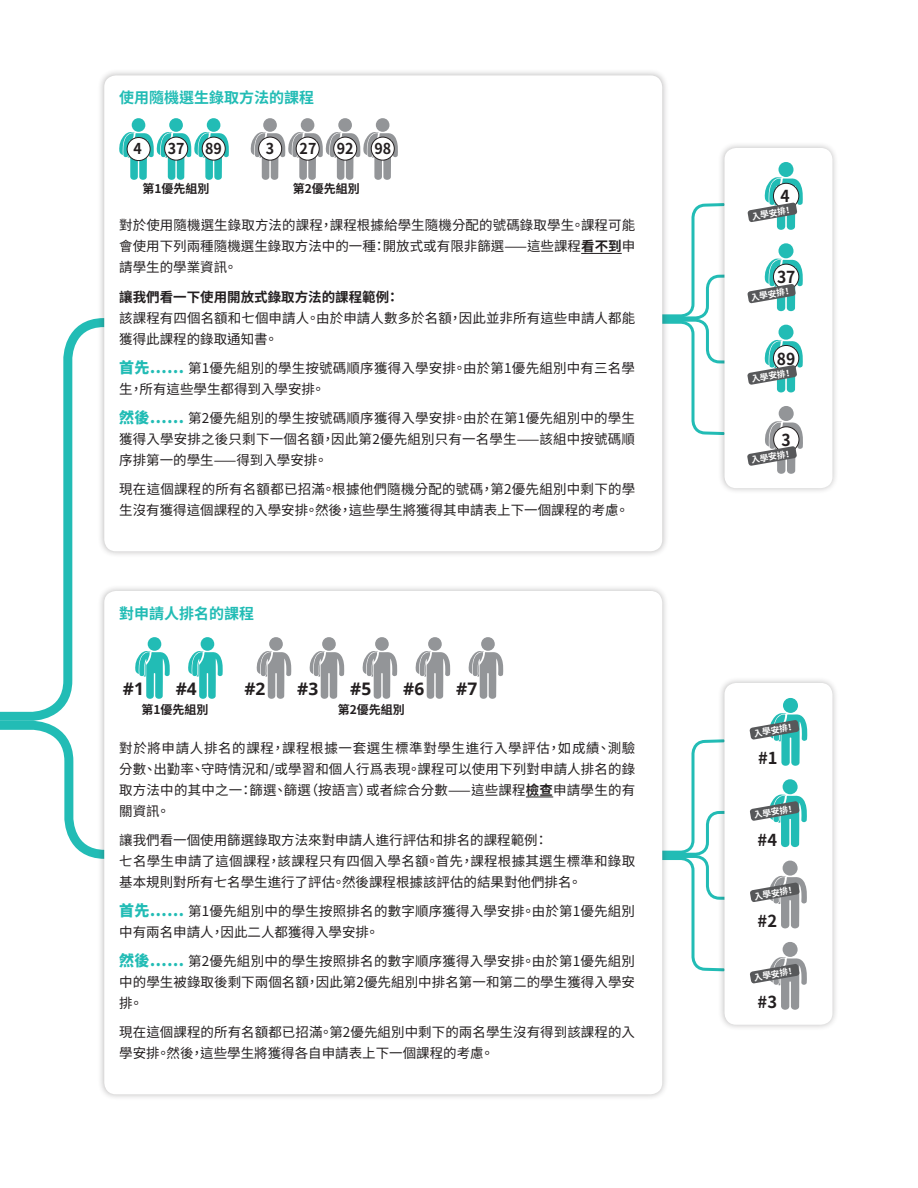
<style>
.page{position:relative;width:918px;height:1188px;background:#fff}
.page>*{position:absolute;margin:0;border:0;box-sizing:border-box;transform-origin:0 0}
.t1{font:700 17.25px "Open Sans";color:#231f20}
.t2{font:700 16.5px "Noto Sans CJ Ktc";color:#231f20}
.t3{font:700 16.5px "Noto Sans CJ Ktc";color:#231f20;scale:.95 1}
.t4{font:700 15px "Noto Sans CJ Ktc";color:#22bcb5}
.t5{font:700 15px "Noto Sans CJ Ktc";color:#231f20;scale:.95 1}
.body_-_bulleted{font:13.5px/21px "Noto Sans CJ Ktc";letter-spacing:.005em;color:#231f20}
.t6{font:700 13.5px "Noto Sans CJ Ktc";color:#231f20}
.t7{font:700 12px "Noto Sans CJ Ktc";color:#231f20}
.t8{font:700 8.7px "Noto Sans CJ Ktc";color:#fff}
.s1{font-weight:700}
.s2{font-weight:900;font-size:15px;color:#22bcb5}
</style>
<div class="page">
<svg style="left:0;top:318px;width:98px;height:398px"></svg>
<svg style="left:0;top:716px;width:98px;height:143px"></svg>
<svg style="left:669px;top:203px;width:49px;height:232px"></svg>
<svg style="left:669px;top:739px;width:49px;height:233px"></svg>
<div style="left:98px;top:69px;width:571px;height:489px;background:#231f20;opacity:.3"></div>
<div style="left:104px;top:75px;width:558px;height:476px;background:#fff;border-radius:12px"></div>
<hr style="left:581px;top:253px;width:41px;height:1px;background:#231f20">
<div style="left:132px;top:118px;width:13px;height:14px;background:#22bcb5;border-radius:50%"></div>
<div style="left:169px;top:118px;width:14px;height:14px;background:#22bcb5;border-radius:50%"></div>
<div style="left:207px;top:118px;width:14px;height:14px;background:#22bcb5;border-radius:50%"></div>
<svg style="left:119px;top:132px;width:110px;height:48px"></svg>
<div style="left:127px;top:138px;width:23px;height:23px;background:#fff;border-radius:50%"></div>
<div style="left:127px;top:137px;width:24px;height:24px;border:1px solid #231f20;border-radius:50%"></div>
<div style="left:165px;top:137px;width:23px;height:23px;background:#fff;border-radius:50%"></div>
<div style="left:164px;top:137px;width:24px;height:24px;border:1px solid #231f20;border-radius:50%"></div>
<div style="left:202px;top:137px;width:23px;height:23px;background:#fff;border-radius:50%"></div>
<div style="left:202px;top:137px;width:24px;height:24px;border:1px solid #231f20;border-radius:50%"></div>
<div style="left:301px;top:118px;width:14px;height:14px;background:#939598;border-radius:50%"></div>
<div style="left:376px;top:118px;width:14px;height:14px;background:#939598;border-radius:50%"></div>
<div style="left:263px;top:118px;width:14px;height:14px;background:#939598;border-radius:50%"></div>
<div style="left:338px;top:118px;width:14px;height:14px;background:#939598;border-radius:50%"></div>
<svg style="left:250px;top:132px;width:148px;height:48px"></svg>
<div style="left:259px;top:137px;width:23px;height:23px;background:#fff;border-radius:50%"></div>
<div style="left:258px;top:137px;width:24px;height:24px;border:1px solid #231f20;border-radius:50%"></div>
<div style="left:296px;top:137px;width:23px;height:23px;background:#fff;border-radius:50%"></div>
<div style="left:296px;top:137px;width:24px;height:24px;border:1px solid #231f20;border-radius:50%"></div>
<div style="left:334px;top:137px;width:23px;height:23px;background:#fff;border-radius:50%"></div>
<div style="left:333px;top:137px;width:24px;height:24px;border:1px solid #231f20;border-radius:50%"></div>
<div style="left:371px;top:137px;width:23px;height:23px;background:#fff;border-radius:50%"></div>
<div style="left:371px;top:137px;width:24px;height:24px;border:1px solid #231f20;border-radius:50%"></div>
<div style="left:98px;top:585px;width:571px;height:516px;background:#231f20;opacity:.3"></div>
<div style="left:104px;top:591px;width:558px;height:503px;background:#fff;border-radius:12px"></div>
<svg style="left:526px;top:797px;width:27px;height:1px"></svg>
<div style="left:718px;top:677px;width:121px;height:354px;background:#231f20;opacity:.3"></div>
<div style="left:724px;top:683px;width:108px;height:342px;background:#fff;border-radius:12px"></div>
<div style="left:783px;top:698px;width:15px;height:15px;background:#22bcb5;border-radius:50%"></div>
<svg style="left:749px;top:713px;width:58px;height:53px"></svg>
<div style="left:783px;top:779px;width:15px;height:15px;background:#22bcb5;border-radius:50%"></div>
<svg style="left:750px;top:794px;width:57px;height:53px"></svg>
<div style="left:783px;top:861px;width:15px;height:15px;background:#939598;border-radius:50%"></div>
<svg style="left:750px;top:876px;width:57px;height:53px"></svg>
<div style="left:783px;top:942px;width:15px;height:15px;background:#939598;border-radius:50%"></div>
<svg style="left:750px;top:957px;width:57px;height:53px"></svg>
<div style="left:322px;top:637px;width:14px;height:14px;background:#939598;border-radius:50%"></div>
<svg style="left:309px;top:651px;width:35px;height:48px"></svg>
<div style="left:428px;top:637px;width:14px;height:14px;background:#939598;border-radius:50%"></div>
<svg style="left:415px;top:651px;width:35px;height:48px"></svg>
<div style="left:481px;top:637px;width:14px;height:14px;background:#939598;border-radius:50%"></div>
<svg style="left:468px;top:651px;width:35px;height:48px"></svg>
<div style="left:269px;top:637px;width:14px;height:14px;background:#939598;border-radius:50%"></div>
<svg style="left:256px;top:651px;width:35px;height:48px"></svg>
<div style="left:375px;top:637px;width:14px;height:14px;background:#939598;border-radius:50%"></div>
<svg style="left:362px;top:651px;width:35px;height:48px"></svg>
<div style="left:201px;top:637px;width:13px;height:14px;background:#22bcb5;border-radius:50%"></div>
<svg style="left:188px;top:651px;width:35px;height:48px"></svg>
<div style="left:148px;top:637px;width:13px;height:14px;background:#22bcb5;border-radius:50%"></div>
<svg style="left:135px;top:651px;width:35px;height:48px"></svg>
<div style="left:718px;top:142px;width:121px;height:353px;background:#231f20;opacity:.3"></div>
<div style="left:724px;top:148px;width:108px;height:340px;background:#fff;border-radius:12px"></div>
<div style="left:778px;top:162px;width:16px;height:15px;background:#22bcb5;border-radius:50%"></div>
<svg style="left:747px;top:177px;width:56px;height:53px"></svg>
<div style="left:778px;top:243px;width:16px;height:15px;background:#22bcb5;border-radius:50%"></div>
<svg style="left:747px;top:258px;width:56px;height:53px"></svg>
<div style="left:779px;top:325px;width:15px;height:15px;background:#22bcb5;border-radius:50%"></div>
<svg style="left:747px;top:340px;width:56px;height:53px"></svg>
<div style="left:779px;top:406px;width:15px;height:15px;background:#939598;border-radius:50%"></div>
<svg style="left:747px;top:421px;width:56px;height:53px"></svg>
<p class="t4" style="left:119px;top:89px;width:197px">使用隨機選生錄取方法的課程</p>
<p class="t5" style="left:134px;top:140px;width:10px">4</p>
<p class="t5" style="left:168px;top:140px;width:19px">37</p>
<p class="t5" style="left:205px;top:140px;width:19px">89</p>
<p class="t7" style="left:143px;top:182px;width:69px">第1優先組別</p>
<p class="t5" style="left:266px;top:140px;width:10px">3</p>
<p class="t5" style="left:300px;top:140px;width:19px">27</p>
<p class="t5" style="left:337px;top:140px;width:19px">92</p>
<p class="t5" style="left:374px;top:140px;width:19px">98</p>
<p class="t7" style="left:293px;top:182px;width:69px">第2優先組別</p>
<p class="body_-_bulleted" style="left:119px;top:215px;width:518px;text-align:justify">對於使用隨機選生錄取方法的課程，課程根據給學生隨機分配的號碼錄取學生。課程可能會使用下列兩種隨機選生錄取方法中的一種：開放式或有限非篩選——這些課程<span class="s1">看不到</span>申請學生的學業資訊。</p>
<p class="t6" style="left:119px;top:289px;width:282px">讓我們看一下使用開放式錄取方法的課程範例：</p>
<p class="body_-_bulleted" style="left:119px;top:307px;width:518px">該課程有四個名額和七個申請人。由於申請人數多於名額，因此並非所有這些申請人都能獲得此課程的錄取通知書。</p>
<p class="body_-_bulleted" style="left:119px;top:357px;width:517px"><span class="s2">首先……</span> 第1優先組別的學生按號碼順序獲得入學安排。由於第1優先組別中有三名學生，所有這些學生都得到入學安排。</p>
<p class="body_-_bulleted" style="left:119px;top:408px;width:517px;text-align:justify"><span class="s2">然後……</span> 第2優先組別的學生按號碼順序獲得入學安排。由於在第1優先組別中的學生獲得入學安排之後只剩下一個名額，因此第2優先組別只有一名學生——該組中按號碼順序排第一的學生——得到入學安排。</p>
<p class="body_-_bulleted" style="left:119px;top:479px;width:518px">現在這個課程的所有名額都已招滿。根據他們隨機分配的號碼，第2優先組別中剩下的學生沒有獲得這個課程的入學安排。然後，這些學生將獲得其申請表上下一個課程的考慮。</p>
<p class="t4" style="left:119px;top:605px;width:136px">對申請人排名的課程</p>
<p class="t1" style="left:123px;top:677px;width:23px">#1</p>
<p class="t1" style="left:176px;top:677px;width:23px">#4</p>
<p class="t7" style="left:142px;top:703px;width:68px">第1優先組別</p>
<p class="t1" style="left:244px;top:677px;width:23px">#2</p>
<p class="t1" style="left:297px;top:677px;width:23px">#3</p>
<p class="t1" style="left:350px;top:677px;width:23px">#5</p>
<p class="t1" style="left:403px;top:677px;width:23px">#6</p>
<p class="t1" style="left:456px;top:677px;width:23px">#7</p>
<p class="t7" style="left:338px;top:703px;width:69px">第2優先組別</p>
<p class="body_-_bulleted" style="left:119px;top:738px;width:518px;text-align:justify">對於將申請人排名的課程，課程根據一套選生標準對學生進行入學評估，如成績、測驗分數、出勤率、守時情況和/或學習和個人行爲表現。課程可以使用下列對申請人排名的錄取方法中的其中之一：篩選、篩選（按語言）或者綜合分數——這些課程<span class="s1">檢查</span>申請學生的有關資訊。</p>
<p class="body_-_bulleted" style="left:119px;top:830px;width:430px">讓我們看一個使用篩選錄取方法來對申請人進行評估和排名的課程範例：</p>
<p class="body_-_bulleted" style="left:119px;top:851px;width:517px">七名學生申請了這個課程，該課程只有四個入學名額。首先，課程根據其選生標準和錄取基本規則對所有七名學生進行了評估。然後課程根據該評估的結果對他們排名。</p>
<p class="body_-_bulleted" style="left:119px;top:901px;width:517px"><span class="s2">首先……</span> 第1優先組別中的學生按照排名的數字順序獲得入學安排。由於第1優先組別中有兩名申請人，因此二人都獲得入學安排。</p>
<p class="body_-_bulleted" style="left:119px;top:951px;width:517px;text-align:justify"><span class="s2">然後……</span> 第2優先組別中的學生按照排名的數字順序獲得入學安排。由於第1優先組別中的學生被錄取後剩下兩個名額，因此第2優先組別中排名第一和第二的學生獲得入學安排。</p>
<p class="body_-_bulleted" style="left:119px;top:1022px;width:517px">現在這個課程的所有名額都已招滿。第2優先組別中剩下的兩名學生沒有得到該課程的入學安排。然後，這些學生將獲得各自申請表上下一個課程的考慮。</p>
<p class="t3" style="left:781px;top:187px;width:11px">4</p>
<p class="t8" style="left:751px;top:212px;width:43px;rotate:-10deg">入學安排！</p>
<p class="t3" style="left:777px;top:268px;width:21px">37</p>
<p class="t8" style="left:750px;top:293px;width:43px;rotate:-10deg">入學安排！</p>
<p class="t3" style="left:777px;top:349px;width:21px">89</p>
<p class="t8" style="left:751px;top:374px;width:43px;rotate:-10deg">入學安排！</p>
<p class="t3" style="left:781px;top:430px;width:11px">3</p>
<p class="t8" style="left:751px;top:455px;width:43px;rotate:-10deg">入學安排！</p>
<p class="t8" style="left:753px;top:729px;width:43px;rotate:-10deg">入學安排！</p>
<p class="t2" style="left:758px;top:749px;width:21px">#1</p>
<p class="t8" style="left:753px;top:810px;width:43px;rotate:-10deg">入學安排！</p>
<p class="t2" style="left:758px;top:830px;width:21px">#4</p>
<p class="t8" style="left:753px;top:892px;width:43px;rotate:-10deg">入學安排！</p>
<p class="t2" style="left:758px;top:912px;width:21px">#2</p>
<p class="t8" style="left:753px;top:973px;width:43px;rotate:-10deg">入學安排！</p>
<p class="t2" style="left:758px;top:993px;width:21px">#3</p>
</div>
